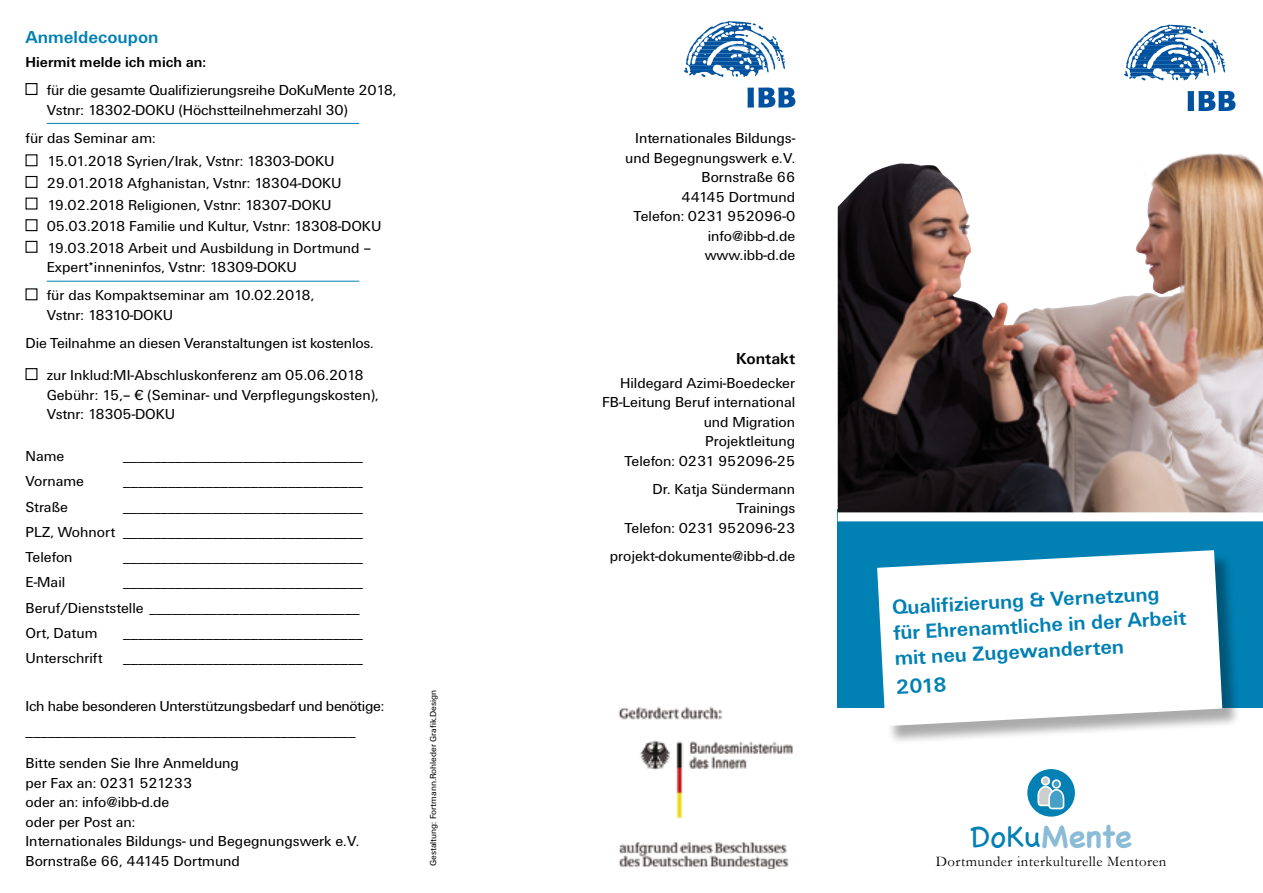
<style>
.page{position:relative;width:1263px;height:893px;background:#fff}
.page>*{position:absolute;margin:0;border:0;box-sizing:border-box;transform-origin:0 0}
.t1{font:700 31.2px "Chalkboard";letter-spacing:-.015em;color:#8abbd7}
.Subhead{font:700 21.15px/25.3px "U001 T";color:#0080b3}
.Subhead-2{font:700 18px "U001 T";color:#0080b3}
.Subhead-3{font:700 16.5px "U001 T";color:#000}
.Fließtext_linksbündi{font:15px/19.5px "U001 T";color:#000}
.Fließtext_linksbündi-2{font:15px "U001 T";letter-spacing:-.02em;color:#000}
.Subhead_schwarz{font:700 15px "U001 T";color:#000}
.t2{font:14.7px "Garamond";letter-spacing:.03em;color:#000}
.Subhead-4{font:9px "U001 T";color:#000}
.s1{font-weight:400;color:#0080b3}
</style>
<div class="page">
<div style="left:838px;top:509px;width:425px;height:199px;background:#0080b3"></div>
<svg style="left:1188px;top:91px;width:47px;height:20px"></svg>
<svg style="left:1124px;top:25px;width:101px;height:55px"></svg>
<svg style="left:747px;top:88px;width:48px;height:20px"></svg>
<svg style="left:684px;top:21px;width:101px;height:56px"></svg>
<img style="left:838px;top:153px;width:425px;height:359px">
<img style="left:618px;top:707px;width:175px;height:162px">
<div style="left:838px;top:512px;width:425px;height:9px;background:#fff"></div>
<div style="left:880px;top:553px;width:361px;height:192px;background:#000;opacity:.33"></div>
<svg style="left:877px;top:550px;width:345px;height:176px;background:#e6f0f5"></svg>
<div style="left:1027px;top:769px;width:48px;height:48px;background:#0080b3;border-radius:50%"></div>
<div style="left:1042px;top:777px;width:7px;height:8px;background:#cbcdce;border-radius:50%"></div>
<div style="left:1041px;top:776px;width:9px;height:9px;border:2px solid #fff;border-radius:50%"></div>
<svg style="left:1037px;top:785px;width:28px;height:25px"></svg>
<div style="left:1052px;top:780px;width:8px;height:8px;background:#46a1c7;border-radius:50%"></div>
<div style="left:1052px;top:779px;width:9px;height:10px;border:2px solid #fff;border-radius:50%"></div>
<hr style="left:47px;top:123px;width:312px;height:1px;background:#0080b3">
<hr style="left:47px;top:281px;width:312px;height:1px;background:#0080b3">
<div style="left:26px;top:83px;width:11px;height:12px;border:1px solid #000"></div>
<div style="left:26px;top:154px;width:11px;height:12px;border:1px solid #000"></div>
<div style="left:26px;top:176px;width:11px;height:12px;border:1px solid #000"></div>
<div style="left:26px;top:219px;width:11px;height:12px;border:1px solid #000"></div>
<div style="left:26px;top:241px;width:11px;height:12px;border:1px solid #000"></div>
<div style="left:26px;top:288px;width:11px;height:12px;border:1px solid #000"></div>
<div style="left:26px;top:368px;width:11px;height:12px;border:1px solid #000"></div>
<p class="Subhead-2" style="left:26px;top:27px;width:135px">Anmeldecoupon</p>
<p class="Subhead_schwarz" style="left:26px;top:54px;width:182px">Hiermit melde ich mich an:</p>
<p class="Fließtext_linksbündi" style="left:47px;top:80px;width:351px">für die gesamte Qualifizierungsreihe DoKuMente 2018,<br>Vstnr: 18302-DOKU (Höchstteilnehmerzahl 30)</p>
<p class="Fließtext_linksbündi" style="left:26px;top:128px;width:132px">für das Seminar am:</p>
<p class="Fließtext_linksbündi" style="left:47px;top:152px;width:289px">15.01.2018 Syrien/Irak, Vstnr: 18303-DOKU</p>
<p class="Fließtext_linksbündi" style="left:47px;top:173px;width:296px">29.01.2018 Afghanistan, Vstnr: 18304-DOKU</p>
<p class="Fließtext_linksbündi" style="left:47px;top:195px;width:286px">19.02.2018 Religionen, Vstnr: 18307-DOKU</p>
<p class="Fließtext_linksbündi" style="left:47px;top:217px;width:336px">05.03.2018 Familie und Kultur, Vstnr: 18308-DOKU</p>
<p class="Fließtext_linksbündi" style="left:47px;top:238px;width:326px">19.03.2018 Arbeit und Ausbildung in Dortmund –<br>Expert*inneninfos, Vstnr: 18309-DOKU</p>
<p class="Fließtext_linksbündi" style="left:47px;top:286px;width:269px">für das Kompaktseminar am 10.02.2018,<br>Vstnr: 18310-DOKU</p>
<p class="Fließtext_linksbündi" style="left:26px;top:333px;width:350px">Die Teilnahme an diesen Veranstaltungen ist kostenlos.</p>
<p class="Fließtext_linksbündi" style="left:47px;top:365px;width:333px">zur Inklud:MI-Abschluskonferenz am 05.06.2018<br>Gebühr: 15,– € (Seminar- und Verpflegungskosten),<br>Vstnr: 18305-DOKU</p>
<p class="Fließtext_linksbündi" style="left:26px;top:446px;width:40px">Name</p>
<p class="Fließtext_linksbündi" style="left:123px;top:446px;width:241px">________________________________</p>
<p class="Fließtext_linksbündi" style="left:26px;top:472px;width:60px">Vorname</p>
<p class="Fließtext_linksbündi" style="left:123px;top:472px;width:241px">________________________________</p>
<p class="Fließtext_linksbündi" style="left:26px;top:497px;width:44px">Straße</p>
<p class="Fließtext_linksbündi" style="left:123px;top:497px;width:241px">________________________________</p>
<p class="Fließtext_linksbündi" style="left:26px;top:522px;width:339px">PLZ, Wohnort ________________________________</p>
<p class="Fließtext_linksbündi" style="left:26px;top:548px;width:49px">Telefon</p>
<p class="Fließtext_linksbündi" style="left:123px;top:548px;width:241px">________________________________</p>
<p class="Fließtext_linksbündi" style="left:26px;top:573px;width:41px">E-Mail</p>
<p class="Fließtext_linksbündi" style="left:123px;top:573px;width:241px">________________________________</p>
<p class="Fließtext_linksbündi" style="left:26px;top:598px;width:336px">Beruf/Dienststelle ____________________________</p>
<p class="Fließtext_linksbündi" style="left:26px;top:623px;width:73px">Ort, Datum</p>
<p class="Fließtext_linksbündi" style="left:123px;top:623px;width:241px">________________________________</p>
<p class="Fließtext_linksbündi" style="left:26px;top:649px;width:79px">Unterschrift</p>
<p class="Fließtext_linksbündi" style="left:123px;top:649px;width:241px">________________________________</p>
<p class="Fließtext_linksbündi-2" style="left:26px;top:697px;width:360px">Ich habe besonderen Unterstützungsbedarf und benötige:</p>
<p class="Fließtext_linksbündi" style="left:26px;top:721px;width:332px">____________________________________________</p>
<p class="Fließtext_linksbündi" style="left:26px;top:754px;width:335px">Bitte senden Sie Ihre Anmeldung<br>per Fax an: 0231 521233<br>oder an: info@ibb-d.de<br>oder per Post an:<br>Internationales Bildungs- und Begegnungswerk e.V.<br>Bornstraße 66, 44145 Dortmund</p>
<p class="Subhead-4" style="left:428px;top:866px;width:178px;rotate:-90deg">Gestaltung: Fortmann.Rohleder Grafik.Design</p>
<p class="Fließtext_linksbündi" style="left:625px;top:129px;width:171px;text-align:right">Internationales Bildungs&shy;und Begegnungswerk e.V.<br>Bornstraße 66<br>44145 Dortmund<br>Telefon: 0231 952096-0 info@ibb-d.de www.ibb-d.de</p>
<p class="Subhead-3" style="left:736px;top:349px;width:61px">Kontakt</p>
<p class="Fließtext_linksbündi" style="left:602px;top:373px;width:195px;text-align:right">Hildegard Azimi-Boedecker<br>FB-Leitung Beruf international und Migration<br>Projektleitung<br>Telefon: 0231 952096-25</p>
<p class="Fließtext_linksbündi" style="left:624px;top:479px;width:172px;text-align:right">Dr. Katja Sündermann<br>Trainings<br>Telefon: 0231 952096-23</p>
<p class="Fließtext_linksbündi" style="left:610px;top:546px;width:187px">projekt-dokumente@ibb-d.de</p>
<p class="Subhead" style="left:891px;top:595px;width:295px;rotate:-3deg">Qualifi zierung &amp; Vernetzung für Ehrenamtliche in der Arbeit mit neu Zugewanderten</p>
<p class="Subhead" style="left:895px;top:675px;width:52px;rotate:-3deg">2018</p>
<p class="t1" style="left:970px;top:818px;width:163px"><span class="s1">DoKu</span>Mente</p>
<p class="t2" style="left:936px;top:852px;width:232px">Dortmunder interkulturelle Mentoren</p>
</div>
